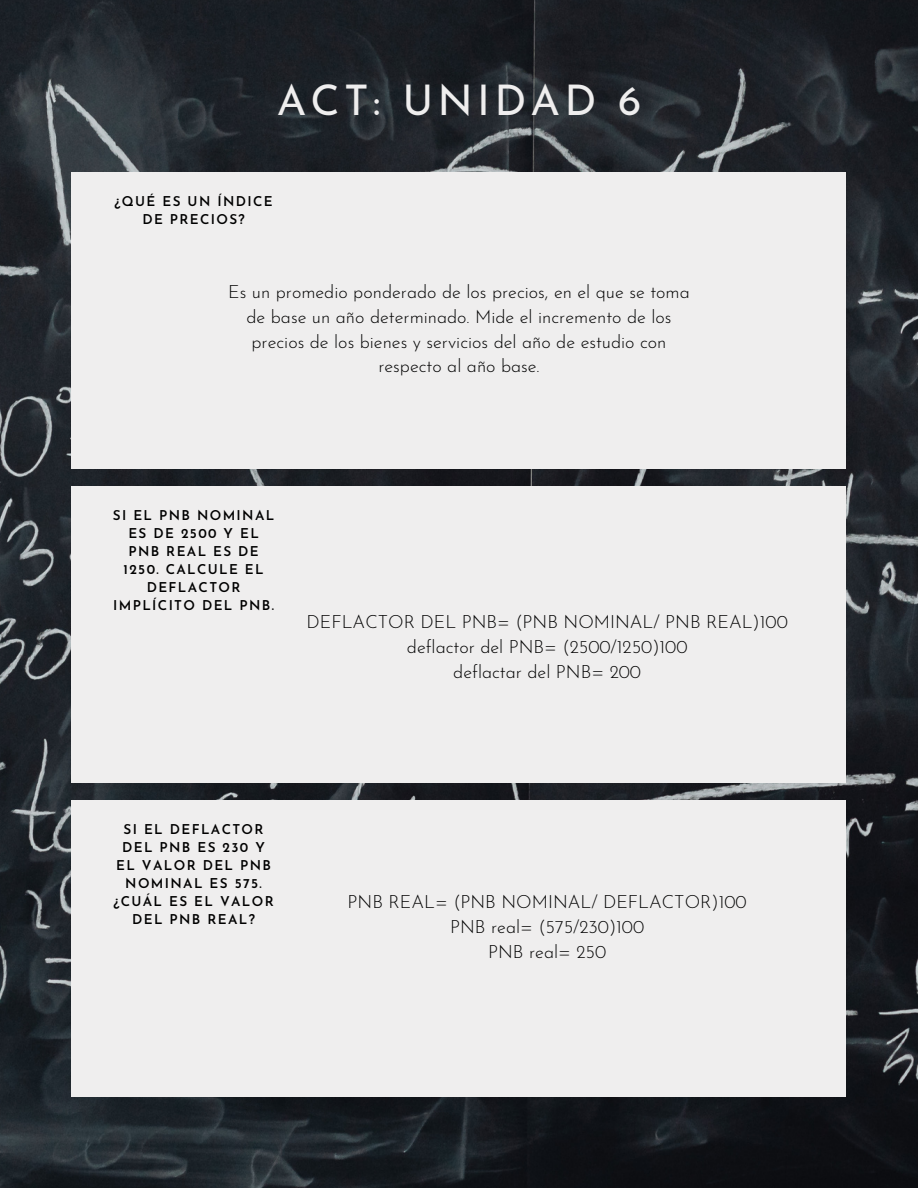
<style>
.page{position:relative;width:918px;height:1188px;background:#fff}
.page>*{position:absolute;margin:0;border:0;box-sizing:border-box;transform-origin:0 0}
.t1{font:42.3px "Josefin Sans";letter-spacing:.1em;color:#efeeee}
.t2{font:300 18px/24.8px "Josefin Sans";color:#000;text-align:center}
.t3{font:600 13.5px/18px "Josefin Sans";letter-spacing:.1em;color:#000;text-align:center}
</style>
<div class="page">
<img style="left:0;top:0;width:918px;height:1188px">
<div style="left:71px;top:172px;width:775px;height:297px;background:#efeeee"></div>
<div style="left:71px;top:486px;width:775px;height:296px;background:#efeeee"></div>
<div style="left:71px;top:800px;width:775px;height:296px;background:#efeeee"></div>
<h1 class="t1" style="left:277px;top:83px;width:366px">ACT: UNIDAD 6</h1>
<p class="t3" style="left:115px;top:194px;width:160px">¿QUÉ ES UN ÍNDICE<br>DE PRECIOS?</p>
<p class="t2" style="left:228px;top:281px;width:463px">Es un promedio ponderado de los precios, en el que se toma de base un año determinado. Mide el incremento de los precios de los bienes y servicios del año de estudio con respecto al añ o base.</p>
<p class="t3" style="left:113px;top:508px;width:163px">SI EL PNB NOMINAL<br>ES DE 2500 Y EL<br>PNB REAL ES DE<br>1250. CALCULE EL<br>DEFLACTOR<br>IMPLÍCITO DEL PNB.</p>
<p class="t2" style="left:307px;top:611px;width:483px">DEFLACTOR DEL PNB= (PNB NOMINAL/ PNB REAL)100 deflactor del PNB= (2500/1250)100<br>deflactar del PNB= 200</p>
<p class="t3" style="left:113px;top:822px;width:162px">SI EL DEFLACTOR<br>DEL PNB ES 230 Y<br>EL VALOR DEL PNB<br>NOMINAL ES 575. ¿CUÁL ES EL VALOR<br>DEL PNB REAL?</p>
<p class="t2" style="left:348px;top:891px;width:401px">PNB REAL= (PNB NOMINAL/ DEFLACTOR)100<br>PNB real= (575/230)100<br>PNB real= 250</p>
</div>
